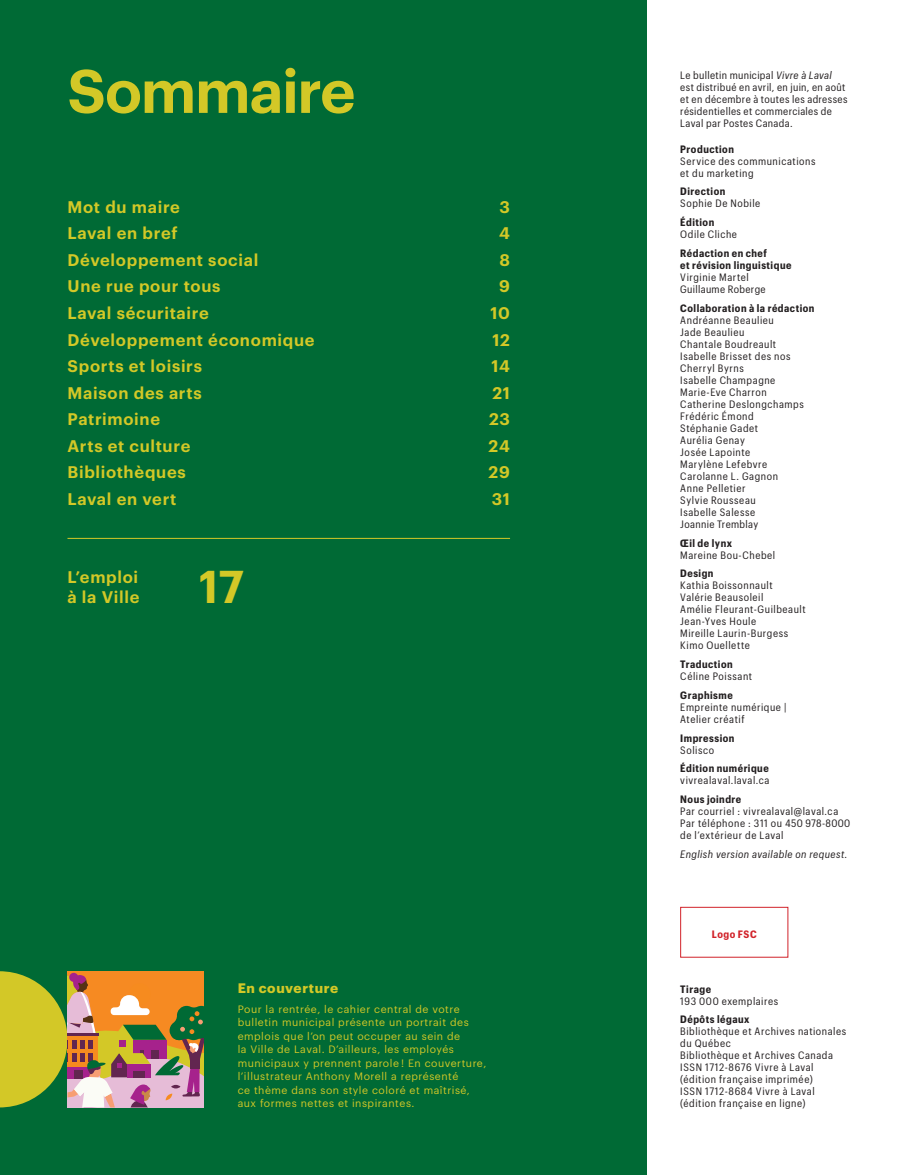
<style>
.page{position:relative;width:918px;height:1175px;background:#fff}
.page>*{position:absolute;margin:0;border:0;box-sizing:border-box;transform-origin:0 0}
.t1{font:600 60px "Graphik";letter-spacing:-.02em;color:#d3c827}
.t2{font:600 45px "Graphik";color:#d3c827}
.t3{font:600 16.5px/19.8px "Graphik";letter-spacing:.04em;color:#d3c827}
.t4{font:700 13.5px "Graphik";letter-spacing:.045em;color:#d3c827}
.t5{font:10.5px/12px "Graphik Compact";letter-spacing:.05em;color:#231f20}
.t6{font:10.5px/13.5px "Graphik";letter-spacing:.05em;color:#d3c827}
.t7{font:700 10.5px/12px "Graphik Compact";letter-spacing:.05em;color:#231f20}
.t8{font:italic 10.5px "Graphik Compact";letter-spacing:.04em;color:#231f20}
.t9{font:700 10.5px "Graphik Compact";letter-spacing:.05em;color:#d1232a}
.s1{font-style:italic}
</style>
<div class="page">
<div style="left:0;top:0;width:646px;height:1174px;background:#006a35"></div>
<div style="left:680px;top:907px;width:108px;height:50px;border:1px solid #d1232a"></div>
<svg style="left:0;top:971px;width:204px;height:136px;background:#b99b50"></svg>
<hr style="left:68px;top:538px;width:442px;height:1px;background:#d3c827">
<h1 class="t1" style="left:68px;top:45px;width:289px">Sommaire</h1>
<h3 class="t3" style="left:68px;top:195px;width:114px">Mot du maire</h3>
<h3 class="t3" style="left:500px;top:195px;width:12px">3</h3>
<h3 class="t3" style="left:68px;top:222px;width:112px">Laval en bref</h3>
<h3 class="t3" style="left:499px;top:222px;width:12px">4</h3>
<h3 class="t3" style="left:68px;top:248px;width:192px">Développement social</h3>
<h3 class="t3" style="left:499px;top:248px;width:12px">8</h3>
<h3 class="t3" style="left:68px;top:275px;width:155px">Une rue pour tous</h3>
<h3 class="t3" style="left:499px;top:275px;width:12px">9</h3>
<h3 class="t3" style="left:68px;top:302px;width:143px">Laval sécuritaire</h3>
<h3 class="t3" style="left:490px;top:302px;width:21px">10</h3>
<h3 class="t3" style="left:68px;top:328px;width:249px">Développement économique</h3>
<h3 class="t3" style="left:493px;top:328px;width:19px">12</h3>
<h3 class="t3" style="left:67px;top:355px;width:136px">Sports et loisirs</h3>
<h3 class="t3" style="left:492px;top:355px;width:20px">14</h3>
<h3 class="t3" style="left:67px;top:381px;width:136px">Maison des arts</h3>
<h3 class="t3" style="left:492px;top:381px;width:19px">21</h3>
<h3 class="t3" style="left:67px;top:408px;width:94px">Patrimoine</h3>
<h3 class="t3" style="left:489px;top:408px;width:22px">23</h3>
<h3 class="t3" style="left:67px;top:434px;width:124px">Arts et culture</h3>
<h3 class="t3" style="left:489px;top:434px;width:23px">24</h3>
<h3 class="t3" style="left:67px;top:461px;width:120px">Bibliothèques</h3>
<h3 class="t3" style="left:489px;top:461px;width:23px">29</h3>
<h3 class="t3" style="left:67px;top:487px;width:111px">Laval en vert</h3>
<h3 class="t3" style="left:492px;top:487px;width:20px">31</h3>
<h3 class="t3" style="left:68px;top:566px;width:73px">L’emploi à la Ville</h3>
<h2 class="t2" style="left:199px;top:552px;width:47px">17</h2>
<p class="t4" style="left:238px;top:977px;width:102px">En couverture</p>
<p class="t6" style="left:238px;top:1001px;width:250px">Pour la rentrée, le cahier central de votre bulletin municipal présente un portrait des emplois que l’on peut occuper au sein de<br>la Ville de Laval. D’ailleurs, les employés municipaux y prennent parole ! En couverture, l’illustrateur Anthony Morell a représenté<br>ce thème dans son style coloré et maîtrisé, aux formes nettes et inspirantes.</p>
<p class="t5" style="left:680px;top:68px;width:169px">Le bulletin municipal <span class="s1">Vivre à Laval </span>est distribué en avril, en juin, en août et en décembre à toutes les adresses résidentielles et commerciales de Laval par Postes Canada.</p>
<p class="t7" style="left:680px;top:142px;width:55px">Production</p>
<p class="t5" style="left:680px;top:154px;width:137px">Service des communications et du marketing</p>
<p class="t7" style="left:680px;top:185px;width:47px">Direction</p>
<p class="t5" style="left:680px;top:197px;width:82px">Sophie De Nobile</p>
<p class="t7" style="left:680px;top:215px;width:35px">Édition</p>
<p class="t5" style="left:680px;top:228px;width:58px">Odile Cliche</p>
<p class="t7" style="left:680px;top:246px;width:113px">Rédaction en chef<br>et révision linguistique</p>
<p class="t5" style="left:680px;top:270px;width:87px">Virginie Martel<br>Guillaume Roberge</p>
<p class="t7" style="left:680px;top:301px;width:136px">Collaboration à la rédaction</p>
<p class="t5" style="left:680px;top:313px;width:125px">Andréanne Beaulieu<br>Jade Beaulieu<br>Chantale Boudreault<br>Isabelle Brisset des nos<br>Cherryl Byrns<br>Isabelle Champagne<br>Marie-Eve Charron<br>Catherine Deslongchamps<br>Frédéric Émond<br>Stéphanie Gadet<br>Aurélia Genay<br>Josée Lapointe<br>Marylène Lefebvre<br>Carolanne L. Gagnon<br>Anne Pelletier<br>Sylvie Rousseau<br>Isabelle Salesse<br>Joannie Tremblay</p>
<p class="t7" style="left:680px;top:536px;width:53px">Œil de lynx</p>
<p class="t5" style="left:680px;top:548px;width:97px">Mareine Bou-Chebel</p>
<p class="t7" style="left:680px;top:566px;width:35px">Design</p>
<p class="t5" style="left:680px;top:579px;width:127px">Kathia Boissonnault<br>Valérie Beausoleil<br>Amélie Fleurant-Guilbeault<br>Jean-Yves Houle<br>Mireille Laurin-Burgess<br>Kimo Ouellette</p>
<p class="t7" style="left:680px;top:657px;width:54px">Traduction</p>
<p class="t5" style="left:680px;top:669px;width:73px">Céline Poissant</p>
<p class="t7" style="left:680px;top:688px;width:54px">Graphisme</p>
<p class="t5" style="left:680px;top:700px;width:108px">Empreinte numérique |<br>Atelier créatif</p>
<p class="t7" style="left:680px;top:731px;width:56px">Impression</p>
<p class="t5" style="left:680px;top:743px;width:35px">Solisco</p>
<p class="t7" style="left:680px;top:761px;width:90px">Édition numérique</p>
<p class="t5" style="left:680px;top:774px;width:91px">vivrealaval.laval.ca</p>
<p class="t7" style="left:680px;top:792px;width:63px">Nous joindre</p>
<p class="t5" style="left:680px;top:804px;width:172px">Par courriel : vivrealaval@laval.ca<br>Par téléphone : 311 ou 450 978-8000 de l’extérieur de Laval</p>
<p class="t8" style="left:680px;top:846px;width:169px">English version available on request.</p>
<p class="t9" style="left:712px;top:926px;width:46px">Logo FSC</p>
<p class="t7" style="left:680px;top:982px;width:32px">Tirage</p>
<p class="t5" style="left:680px;top:994px;width:99px">193 000 exemplaires</p>
<p class="t7" style="left:680px;top:1012px;width:71px">Dépôts légaux</p>
<p class="t5" style="left:680px;top:1024px;width:168px">Bibliothèque et Archives nationales du Québec<br>Bibliothèque et Archives Canada<br>ISSN 1712-8676 Vivre à Laval (édition française imprimée)<br>ISSN 1712-8684 Vivre à Laval (édition française en ligne)</p>
</div>
